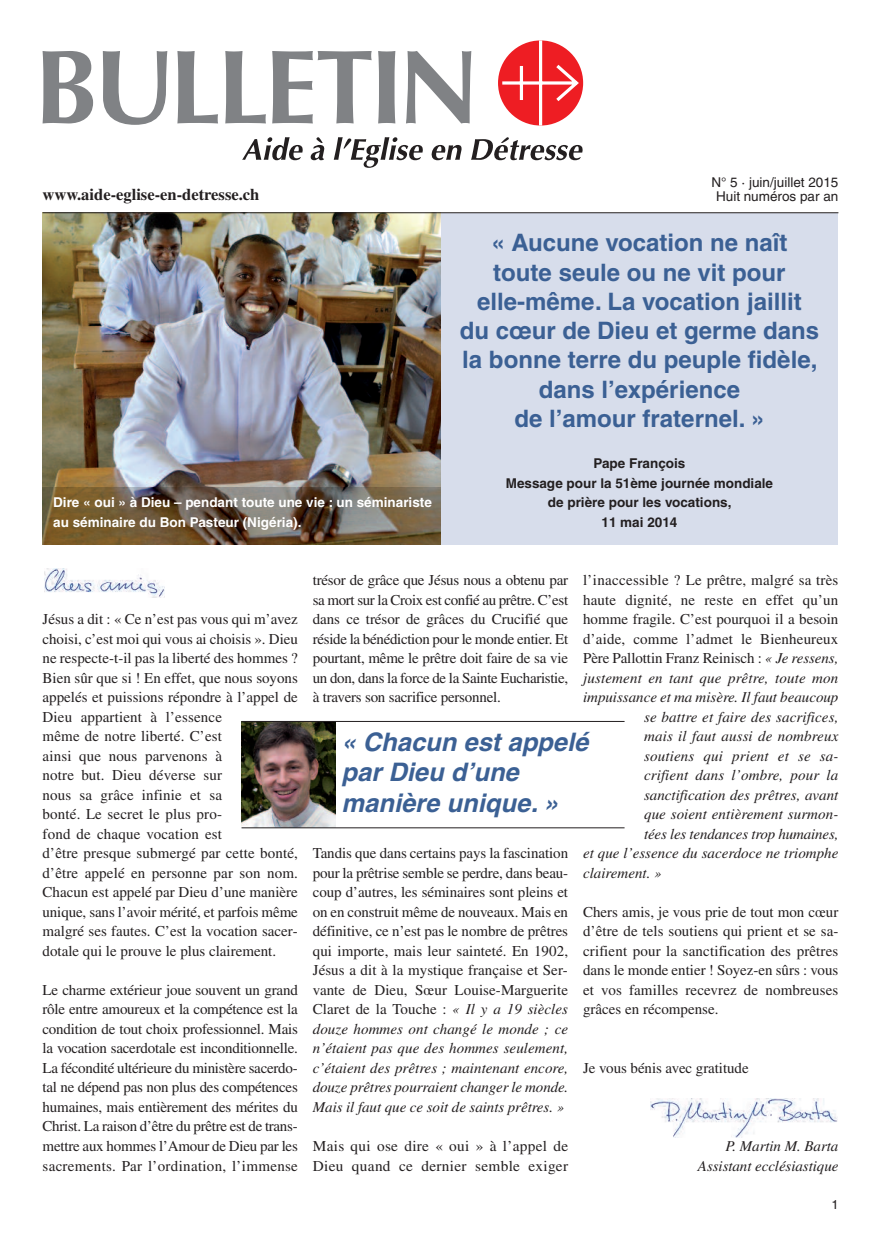
<style>
.page{position:relative;width:881px;height:1234px;background:#fff}
.page>*{position:absolute;margin:0;border:0;box-sizing:border-box;transform-origin:0 0}
.t1{font:italic 700 25.5px/30.6px "Helvetica";color:#3b6094}
.t2{font:700 24px/29.2px "Helvetica";color:#3b6094;text-align:center}
.t3{font:700 16.5px "Times";color:#231f20}
.t4{font:15px/19.5px "Times";color:#231f20;text-align:justify}
.t5{font:italic 15px/19.5px "Times";color:#231f20;text-align:right}
.t6{font:15px/19.5px "Times";letter-spacing:.02em;color:#231f20}
.t7{font:700 13.5px/19.5px "Helvetica";color:#fff}
.t8{font:700 13.5px/19.5px "Helvetica";color:#231f20;text-align:center}
.t9{font:13.5px "Helvetica";color:#231f20}
.t10{font:12.75px "Helvetica";color:#231f20}
.s1{font-style:italic}
</style>
<div class="page">
<img style="left:650px;top:1098px;width:186px;height:38px">
<img style="left:44px;top:568px;width:120px;height:29px">
<div style="left:440px;top:213px;width:398px;height:331px;background:#d7ddeb"></div>
<img style="left:241px;top:722px;width:94px;height:105px">
<hr style="left:241px;top:721px;width:383px;height:1px;background:#231f20">
<hr style="left:241px;top:827px;width:383px;height:1px;background:#231f20">
<img style="left:43px;top:213px;width:397px;height:274px">
<img style="left:43px;top:487px;width:397px;height:57px">
<hr style="left:43px;top:212px;width:795px;height:1px;background:#231f20">
<svg style="left:499px;top:40px;width:82px;height:85px"></svg>
<svg style="left:242px;top:137px;width:341px;height:31px"></svg>
<svg style="left:43px;top:51px;width:428px;height:74px"></svg>
<p class="t9" style="left:711px;top:177px;width:128px">N° 5 · juin/juillet 2015</p>
<p class="t3" style="left:43px;top:188px;width:218px">www.aide-eglise-en-detresse.ch</p>
<p class="t9" style="left:715px;top:191px;width:124px">Huit numéros par an</p>
<p class="t7" style="left:53px;top:493px;width:380px">Dire « oui » à Dieu – pendant toute une vie : un séminariste au séminaire du Bon Pasteur (Nigéria).</p>
<h2 class="t2" style="left:459px;top:230px;width:360px">« Aucune vocation ne naît toute seule ou ne vit pour elle-même. La vocation jaillit du cœur de Dieu et germe dans la bonne terre du peuple fidèle, dans l’expérience<br>de l’amour fraternel. »</h2>
<p class="t8" style="left:505px;top:454px;width:269px">Pape François<br>Message pour la 51ème journée mondiale de prière pour les vocations,<br>11 mai 2014</p>
<p class="t4" style="left:42px;top:610px;width:257px;text-align:left">Jésus a dit : « Ce n’est pas vous qui m’avez choisi, c’est moi qui vous ai choisis ». Dieu ne respecte-t-il pas la liberté des hommes ?<br>Bien sûr que si ! En effet, que nous soyons appelés et puissions répondre à l’appel de Dieu appartient à l’essence<br>même de notre liberté. C’est<br>ainsi que nous parvenons à<br>notre but. Dieu déverse sur<br>nous sa grâce infinie et sa<br>bonté. Le secret le plus pro-<br>fond de chaque vocation est<br>d’être presque submergé par cette bonté, d’être appelé en personne par son nom.<br>Chacun est appelé par Dieu d’une manière unique, sans l’avoir mérité, et parfois même malgré ses fautes. C’est la vocation sacer&shy;dotale qui le prouve le plus clairement.</p>
<p class="t4" style="left:43px;top:981px;width:257px">Le charme extérieur joue souvent un grand rôle entre amoureux et la compétence est la condition de tout choix professionnel. Mais la vocation sacerdotale est inconditionnelle.<br>La fécondité ultérieure du ministère sacerdo&shy;tal ne dépend pas non plus des compétences humaines, mais entièrement des mérites du Christ. La raison d’être du prêtre est de trans&shy;mettre aux hommes l’Amour de Dieu par les sacrements. Par l’ordination, l’immense</p>
<p class="t4" style="left:583px;top:571px;width:257px">l’inaccessible ? Le prêtre, malgré sa très</p>
<p class="t4" style="left:583px;top:591px;width:257px">haute dignité, ne reste en effet qu’un</p>
<p class="t4" style="left:583px;top:610px;width:257px">homme fragile. C’est pourquoi il a besoin</p>
<p class="t4" style="left:583px;top:630px;width:257px">d’aide, comme l’admet le Bienheureux</p>
<p class="t4" style="left:583px;top:649px;width:257px">Père Pallottin Franz Reinisch : <span class="s1">« Je ressens,</span></p>
<p class="t5" style="left:583px;top:669px;width:257px">justement en tant que prêtre, toute mon</p>
<p class="t5" style="left:583px;top:688px;width:257px">impuissance et ma misère. Il faut beaucoup</p>
<p class="t5" style="left:643px;top:708px;width:196px">se battre et faire des sacrifices,</p>
<p class="t5" style="left:643px;top:727px;width:196px">mais il faut aussi de nombreux</p>
<p class="t5" style="left:643px;top:747px;width:196px">soutiens qui prient et se sa-</p>
<p class="t5" style="left:643px;top:766px;width:196px">crifient dans l’ombre, pour la</p>
<p class="t5" style="left:643px;top:786px;width:196px">sanctification des prêtres, avant</p>
<p class="t5" style="left:643px;top:805px;width:196px">que soient entièrement surmon-</p>
<p class="t5" style="left:643px;top:825px;width:196px">tées les tendances trop humaines,</p>
<p class="t5" style="left:583px;top:844px;width:257px">et que l’essence du sacerdoce ne triomphe</p>
<p class="t5" style="left:583px;top:864px;width:80px">clairement. »</p>
<p class="t4" style="left:583px;top:903px;width:257px">Chers amis, je vous prie de tout mon cœur d’être de tels soutiens qui prient et se sa&shy;crifient pour la sanctification des prêtres dans le monde entier ! Soyez-en sûrs : vous et vos familles recevrez de nombreuses grâces en récompense.</p>
<p class="t4" style="left:313px;top:571px;width:257px">trésor de grâce que Jésus nous a obtenu par sa mort sur la Croix est confié au prêtre. C’est dans ce trésor de grâces du Crucifié que réside la bénédiction pour le monde entier. Et pourtant, même le prêtre doit faire de sa vie un don, dans la force de la Sainte Eucharistie, à travers son sacrifice personnel.</p>
<h1 class="t1" style="left:341px;top:728px;width:248px">« Chacun est appelé par Dieu d’une manière unique. »</h1>
<p class="t4" style="left:312px;top:844px;width:257px">Tandis que dans certains pays la fascination pour la prêtrise semble se perdre, dans beau&shy;coup d’autres, les séminaires sont pleins et on en construit même de nouveaux. Mais en définitive, ce n’est pas le nombre de prêtres qui importe, mais leur sainteté. En 1902, Jésus a dit à la mystique française et Ser&shy;vante de Dieu, Sœur Louise-Marguerite Claret de la Touche : <span class="s1">« Il y a 19 siècles douze hommes ont changé le monde ; ce n’étaient pas que des hommes seulement, c’étaient des prêtres ; maintenant encore, douze prêtres pourraient changer le monde.<br>Mais il faut que ce soit de saints prêtres. »</span></p>
<p class="t6" style="left:313px;top:1137px;width:257px">Mais qui ose dire « oui » à l’appel de<br>Dieu quand ce dernier semble exiger</p>
<p class="t4" style="left:583px;top:1059px;width:167px">Je vous bénis avec gratitude</p>
<p class="t5" style="left:697px;top:1137px;width:142px">P. Martin M. Barta<br>Assistant ecclésiastique</p>
<p class="t10" style="left:831px;top:1199px;width:9px">1</p>
</div>
